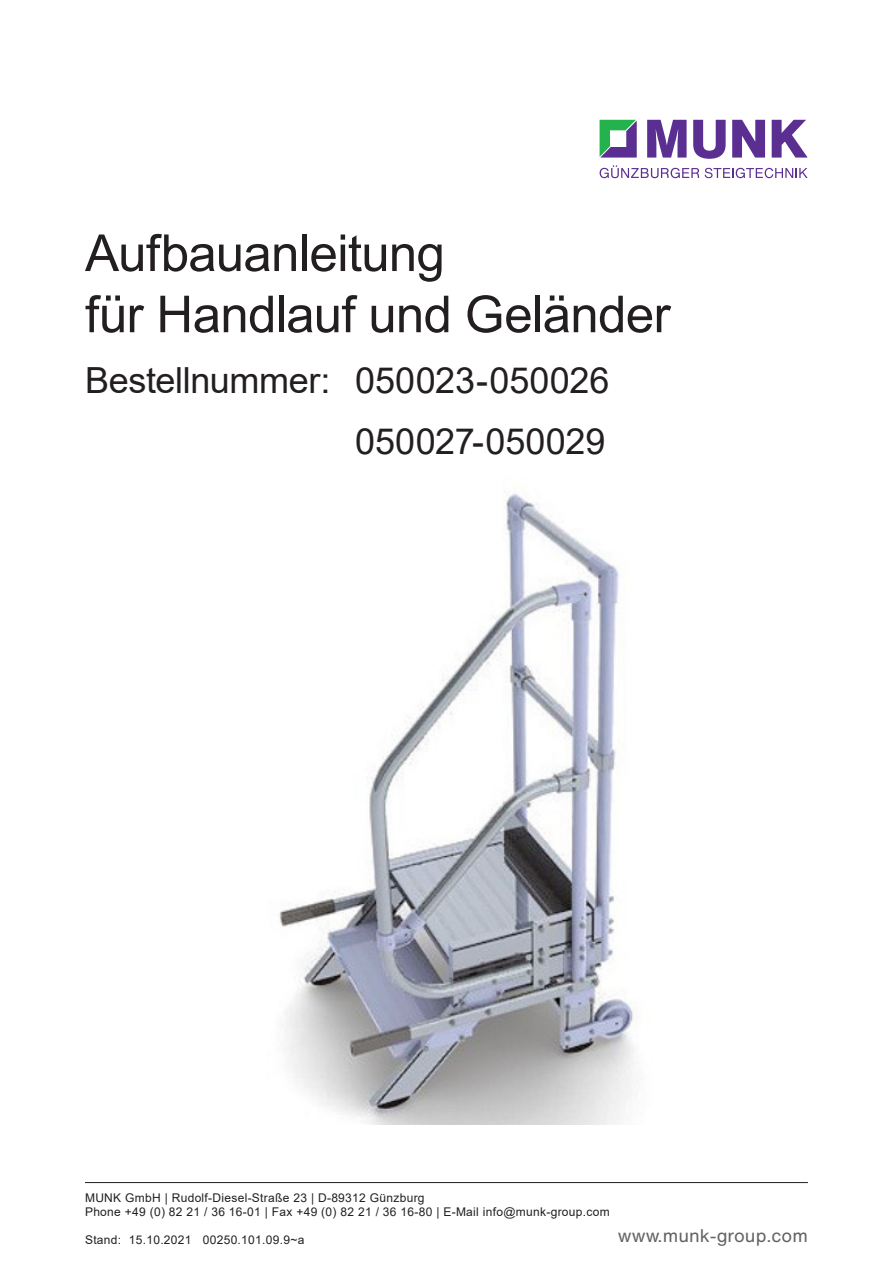
<style>
.page{position:relative;width:893px;height:1263px;background:#fff}
.page>*{position:absolute;margin:0;border:0;box-sizing:border-box;transform-origin:0 0}
.Ü1{font:51px/61.2px "Arial";letter-spacing:-.015em;color:#231f20}
.Ü1-2{font:36px/61.2px "Arial";letter-spacing:-.01em;color:#231f20;text-align:right}
.t1{font:18px "Helvetica Now Text";color:#636366}
.t2{font:12px/13.8px "Arial";letter-spacing:.025em;color:#231f20}
</style>
<div class="page">
<hr style="left:85px;top:1182px;width:723px;height:1px;background:#231f20">
<svg style="left:600px;top:120px;width:37px;height:38px"></svg>
<svg style="left:647px;top:120px;width:40px;height:38px"></svg>
<svg style="left:693px;top:120px;width:33px;height:39px"></svg>
<svg style="left:732px;top:120px;width:33px;height:38px"></svg>
<svg style="left:772px;top:120px;width:36px;height:38px"></svg>
<svg style="left:600px;top:165px;width:99px;height:13px"></svg>
<svg style="left:705px;top:168px;width:103px;height:10px"></svg>
<img style="left:279px;top:491px;width:359px;height:634px">
<p class="Ü1" style="left:85px;top:222px;width:587px">Aufbauanleitung<br>für Handlauf und Geländer</p>
<p class="Ü1-2" style="left:85px;top:349px;width:526px">Bestellnummer: 050023-050026<br>050027-050029</p>
<p class="t2" style="left:85px;top:1191px;width:526px">MUNK GmbH | Rudolf-Diesel-Straße 23 | D-89312 Günzburg<br>Phone +49 (0) 82 21 / 36 16-01 | Fax +49 (0) 82 21 / 36 16-80 | E-Mail info@munk-group.com</p>
<p class="t2" style="left:85px;top:1233px;width:221px">Stand: 15.10.2021 00250.101.09.9~a</p>
<h3 class="t1" style="left:618px;top:1222px;width:191px">www.munk-group.com</h3>
</div>
